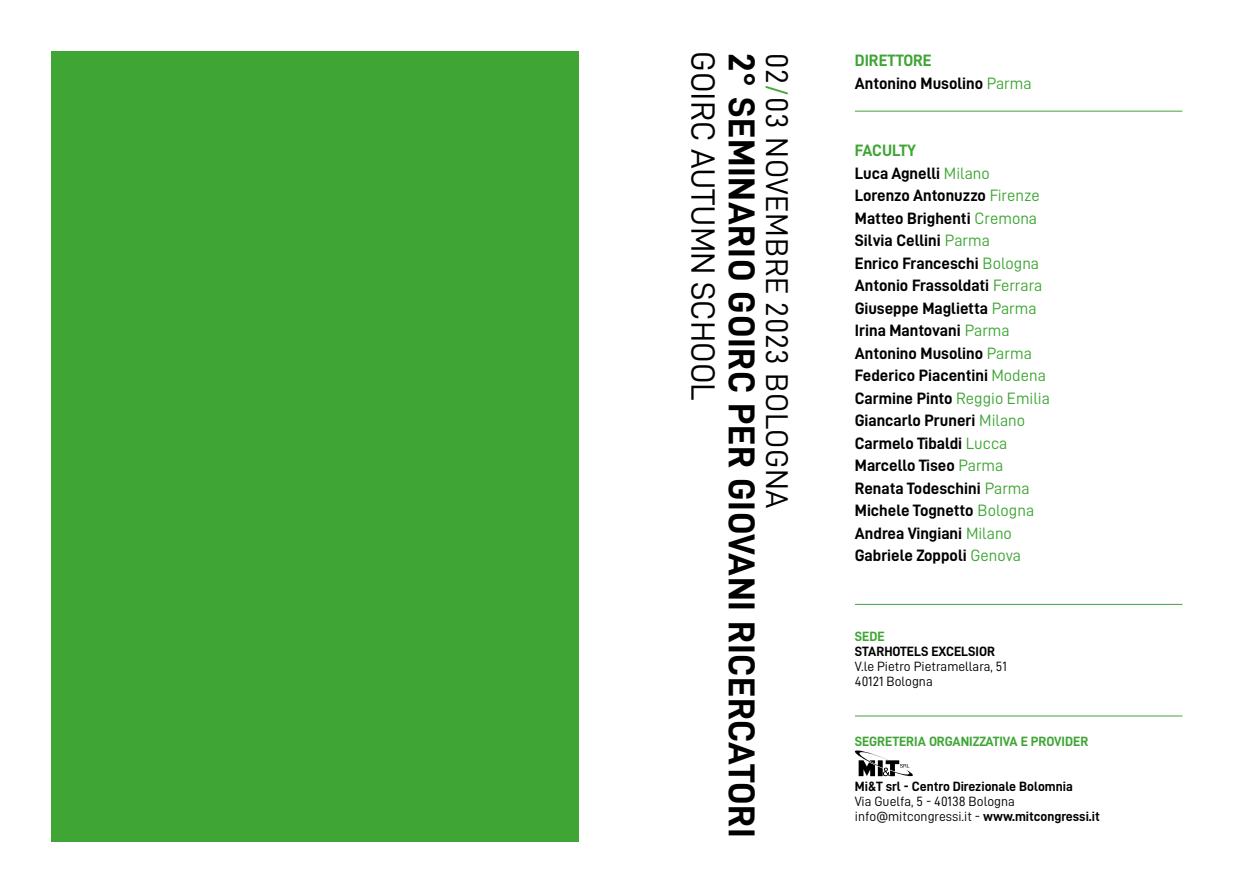
<style>
.page{position:relative;width:1259px;height:893px;background:#fff}
.page>*{position:absolute;margin:0;border:0;box-sizing:border-box;transform-origin:0 0}
.t1{font:37.5px "D DIN Bold";letter-spacing:.02em;color:#000}
.t2{font:33.75px "D DIN";color:#000}
.t3{font:31.5px "D DIN";letter-spacing:.02em;color:#000}
.t4{font:16.5px/22.5px "D DIN Bold";color:#000}
.t5{font:13.5px/15px "D DIN";color:#000}
.t6{font:13.5px "D DIN Bold";color:#000}
.t7{font:13.5px "D DIN Bold";color:#3fa535}
.s1{color:#3fa535}
.s2{font-family:"D DIN";color:#3fa535}
.s3{font-family:"D DIN Bold"}
</style>
<div class="page">
<div style="left:51px;top:51px;width:527px;height:791px;background:#3fa535"></div>
<hr style="left:855px;top:111px;width:327px;height:1px;background:#3fa535">
<hr style="left:855px;top:604px;width:327px;height:1px;background:#3fa535">
<hr style="left:855px;top:716px;width:327px;height:1px;background:#3fa535">
<svg style="left:855px;top:750px;width:58px;height:27px"></svg>
<h2 class="t2" style="left:721px;top:51px;width:352px;rotate:90deg">GOIRC AUTUMN SCHOOL</h2>
<h1 class="t1" style="left:762px;top:53px;width:786px;rotate:90deg">2° SEMINARIO GOIRC PER GIOVANI RICERCATORI</h1>
<h3 class="t3" style="left:794px;top:53px;width:457px;rotate:90deg">02<span class="s1">/</span>03 NOVEMBRE 2023 BOLOGNA</h3>
<p class="t4" style="left:855px;top:49px;width:178px"><span class="s1">DIRETTORE<br></span>Antonino Musolino <span class="s2">Parma</span></p>
<p class="t4" style="left:855px;top:139px;width:197px"><span class="s1">FACULTY<br></span>Luca Agnelli <span class="s2">Milano<br></span>Lorenzo Antonuzzo <span class="s2">Firenze<br></span>Matteo Brighenti <span class="s2">Cremona<br></span>Silvia Cellini <span class="s2">Parma<br></span>Enrico Franceschi <span class="s2">Bologna<br></span>Antonio Frassoldati <span class="s2">Ferrara<br></span>Giuseppe Maglietta <span class="s2">Parma<br></span>Irina Mantovani <span class="s2">Parma<br></span>Antonino Musolino <span class="s2">Parma<br></span>Federico Piacentini <span class="s2">Modena<br></span>Carmine Pinto <span class="s2">Reggio Emilia<br></span>Giancarlo Pruneri <span class="s2">Milano<br></span>Carmelo Tibaldi <span class="s2">Lucca<br></span>Marcello Tiseo <span class="s2">Parma<br></span>Renata Todeschini <span class="s2">Parma<br></span>Michele Tognetto <span class="s2">Bologna<br></span>Andrea Vingiani <span class="s2">Milano<br></span>Gabriele Zoppoli <span class="s2">Genova</span></p>
<p class="t7" style="left:855px;top:629px;width:31px">SEDE</p>
<p class="t6" style="left:855px;top:644px;width:142px">STARHOTELS EXCELSIOR</p>
<p class="t5" style="left:855px;top:659px;width:153px">V.le Pietro Pietramellara, 51<br>40121 Bologna</p>
<p class="t7" style="left:855px;top:734px;width:235px">SEGRETERIA ORGANIZZATIVA E PROVIDER</p>
<p class="t6" style="left:855px;top:779px;width:219px">Mi&amp;T srl - Centro Direzionale Bolomnia</p>
<p class="t5" style="left:855px;top:794px;width:246px">Via Guelfa, 5 - 40138 Bologna info@mitcongressi.it - <span class="s3">www.mitcongressi.it</span></p>
</div>
